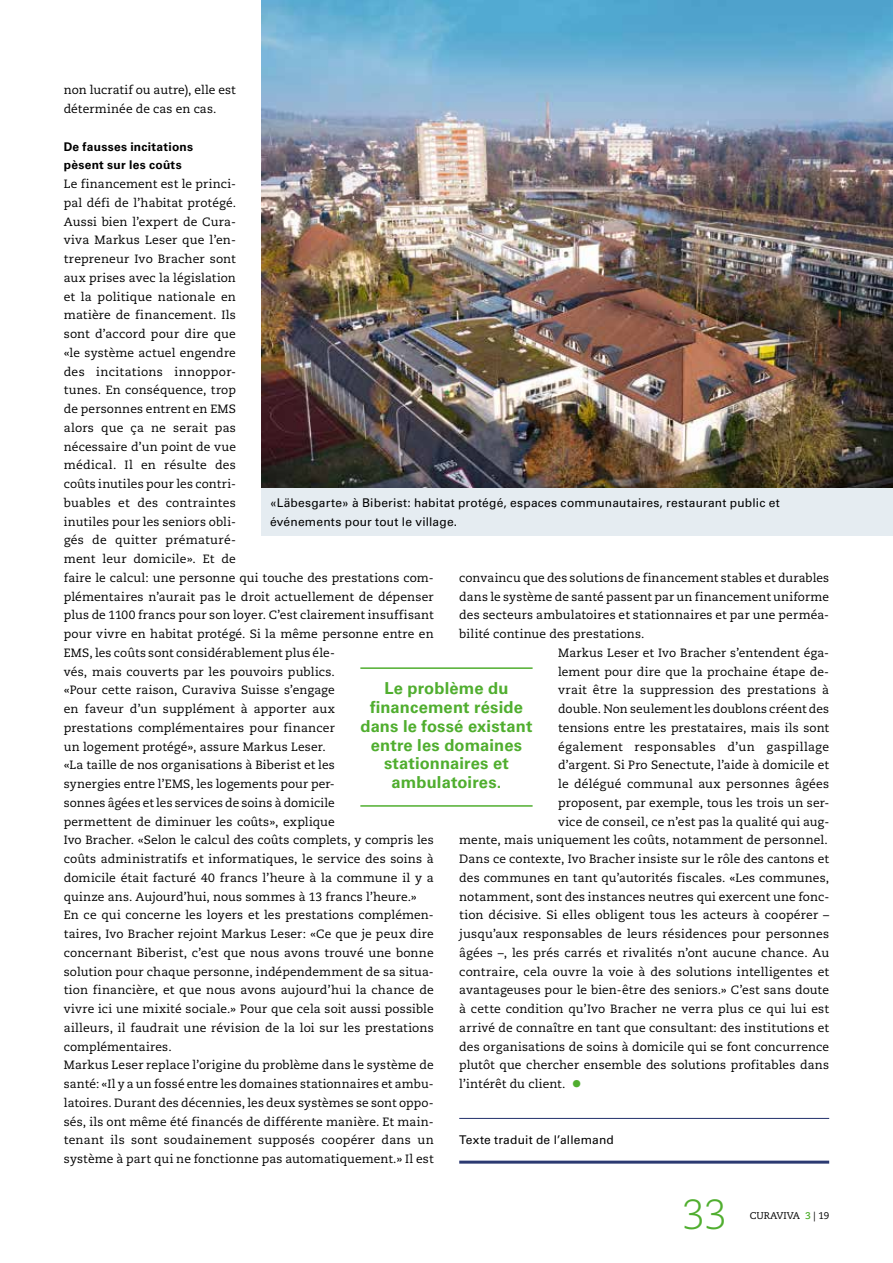
<style>
.page{position:relative;width:893px;height:1263px;background:#fff}
.page>*{position:absolute;margin:0;border:0;box-sizing:border-box;transform-origin:0 0}
.t1{font:300 42px "Caecilia LT Std";color:#50ae2f}
.t2{font:700 16.5px/18.8px "Univers LT Std";letter-spacing:.01em;color:#50ae2f;text-align:center}
.t3{font:12px/18.8px "Caecilia LT Std";letter-spacing:.01em;color:#000}
.t4{font:12px/18.8px "Univers LT Std";letter-spacing:.015em;color:#000}
.t5{font:700 12px/18.8px "Univers LT Std";letter-spacing:.025em;color:#000}
.t6{font:12px "Caecilia LT Std";letter-spacing:.03em;color:#000}
.t7{font:9.75px "Caecilia LT Std";color:#000}
.s1{font-size:21px;color:#50ae2f}
.s2{font-weight:700;color:#50ae2f}
</style>
<div class="page">
<img style="left:261px;top:0;width:632px;height:488px">
<hr style="left:459px;top:1118px;width:370px;height:1px;background:#2b3971">
<hr style="left:459px;top:1160px;width:370px;height:3px;background:#2b3971">
<div style="left:261px;top:488px;width:632px;height:48px;background:#e5ecf1"></div>
<hr style="left:360px;top:667px;width:173px;height:2px;background:#50ae2f">
<hr style="left:360px;top:805px;width:173px;height:2px;background:#50ae2f">
<p class="t3" style="left:64px;top:81px;width:174px">non lucratif ou autre), elle est déterminée de cas en cas.</p>
<p class="t5" style="left:64px;top:137px;width:131px">De fausses incitations pèsent sur les coûts</p>
<p class="t3" style="left:64px;top:175px;width:371px">Le financement est le princi-<br>pal défi de l’habitat protégé.<br>Aussi bien l’expert de Cura-<br>viva Markus Leser que l’en-<br>trepreneur Ivo Bracher sont<br>aux prises avec la législation<br>et la politique nationale en<br>matière de financement. Ils<br>sont d’accord pour dire que<br>«le système actuel engendre<br>des incitations innoppor-<br>tunes. En conséquence, trop<br>de personnes entrent en EMS<br>alors que ça ne serait pas<br>nécessaire d’un point de vue<br>médical. Il en résulte des<br>coûts inutiles pour les contri-<br>buables et des contraintes<br>inutiles pour les seniors obli-<br>gés de quitter prématuré-<br>ment leur domicile». Et de<br>faire le calcul: une personne qui touche des prestations com&shy;plémentaires n’aurait pas le droit actuellement de dépenser plus de 1100 francs pour son loyer. C’est clairement insuffisant pour vivre en habitat protégé. Si la même personne entre en EMS, les coûts sont considérablement plus éle-<br>vés, mais couverts par les pouvoirs publics.<br>«Pour cette raison, Curaviva Suisse s’engage<br>en faveur d’un supplément à apporter aux<br>prestations complémentaires pour financer<br>un logement protégé», assure Markus Leser.<br>«La taille de nos organisations à Biberist et les<br>synergies entre l’EMS, les logements pour per-<br>sonnes âgées et les services de soins à domicile<br>permettent de diminuer les coûts», explique<br>Ivo Bracher. «Selon le calcul des coûts complets, y compris les coûts administratifs et informatiques, le service des soins à domicile était facturé 40 francs l’heure à la commune il y a quinze ans. Aujourd’hui, nous sommes à 13 francs l’heure.» En ce qui concerne les loyers et les prestations complémen&shy;taires, Ivo Bracher rejoint Markus Leser: «Ce que je peux dire concernant Biberist, c’est que nous avons trouvé une bonne solution pour chaque personne, indépendemment de sa situa&shy;tion financière, et que nous avons aujourd’hui la chance de vivre ici une mixité sociale.» Pour que cela soit aussi possible ailleurs, il faudrait une révision de la loi sur les prestations complémentaires.<br>Markus Leser replace l’origine du problème dans le système de santé: «Il y a un fossé entre les domaines stationnaires et ambu&shy;latoires. Durant des décennies, les deux systèmes se sont oppo&shy;sés, ils ont même été financés de différente manière. Et main&shy;tenant ils sont soudainement supposés coopérer dans un système à part qui ne fonctionne pas automatiquement.» Il est</p>
<p class="t4" style="left:270px;top:493px;width:511px">«Läbesgarte» à Biberist: habitat protégé, espaces communautaires, restaurant public et événements pour tout le village.</p>
<p class="t3" style="left:459px;top:569px;width:371px">convaincu que des solutions de financement stables et durables</p>
<p class="t3" style="left:459px;top:587px;width:371px">dans le système de santé passent par un financement uniforme</p>
<p class="t3" style="left:459px;top:606px;width:371px">des secteurs ambulatoires et stationnaires et par une perméa-</p>
<p class="t3" style="left:459px;top:625px;width:187px">bilité continue des prestations.</p>
<p class="t3" style="left:558px;top:644px;width:273px">Markus Leser et Ivo Bracher s’entendent éga-</p>
<p class="t3" style="left:558px;top:662px;width:273px">lement pour dire que la prochaine étape de-</p>
<p class="t3" style="left:558px;top:681px;width:273px">vrait être la suppression des prestations à</p>
<p class="t3" style="left:558px;top:700px;width:273px">double. Non seulement les doublons créent des</p>
<p class="t3" style="left:558px;top:719px;width:273px">tensions entre les prestataires, mais ils sont</p>
<p class="t6" style="left:558px;top:739px;width:273px">également responsables d’un gaspillage</p>
<p class="t3" style="left:558px;top:756px;width:273px">d’argent. Si Pro Senectute, l’aide à domicile et</p>
<p class="t3" style="left:558px;top:775px;width:273px">le délégué communal aux personnes âgées</p>
<p class="t3" style="left:558px;top:794px;width:273px">proposent, par exemple, tous les trois un ser-</p>
<p class="t3" style="left:558px;top:812px;width:273px">vice de conseil, ce n’est pas la qualité qui aug-</p>
<p class="t3" style="left:459px;top:831px;width:370px">mente, mais uniquement les coûts, notamment de personnel.</p>
<p class="t3" style="left:459px;top:850px;width:371px">Dans ce contexte, Ivo Bracher insiste sur le rôle des cantons et</p>
<p class="t3" style="left:459px;top:868px;width:371px">des communes en tant qu’autorités fiscales. «Les communes,</p>
<p class="t3" style="left:459px;top:887px;width:371px">notamment, sont des instances neutres qui exercent une fonc-</p>
<p class="t3" style="left:459px;top:906px;width:371px">tion décisive. Si elles obligent tous les acteurs à coopérer –</p>
<p class="t3" style="left:459px;top:925px;width:371px">jusqu’aux responsables de leurs résidences pour personnes</p>
<p class="t3" style="left:459px;top:944px;width:371px">âgées –, les prés carrés et rivalités n’ont aucune chance. Au</p>
<p class="t3" style="left:459px;top:962px;width:371px">contraire, cela ouvre la voie à des solutions intelligentes et</p>
<p class="t3" style="left:459px;top:981px;width:371px">avantageuses pour le bien-être des seniors.» C’est sans doute</p>
<p class="t3" style="left:459px;top:1000px;width:371px">à cette condition qu’Ivo Bracher ne verra plus ce qui lui est</p>
<p class="t3" style="left:459px;top:1019px;width:371px">arrivé de connaître en tant que consultant: des institutions et</p>
<p class="t3" style="left:459px;top:1037px;width:371px">des organisations de soins à domicile qui se font concurrence</p>
<p class="t3" style="left:459px;top:1056px;width:371px">plutôt que chercher ensemble des solutions profitables dans</p>
<p class="t3" style="left:459px;top:1075px;width:124px">l’intérêt du client. <span class="s1">•</span></p>
<h2 class="t2" style="left:360px;top:679px;width:174px">Le problème du financement réside dans le fossé existant entre les domaines stationnaires et ambulatoires.</h2>
<p class="t4" style="left:459px;top:1131px;width:156px">Texte traduit de l’allemand</p>
<h1 class="t1" style="left:682px;top:1191px;width:47px">33</h1>
<p class="t7" style="left:750px;top:1210px;width:81px">CURAVIVA <span class="s2">3</span> | 19</p>
</div>
